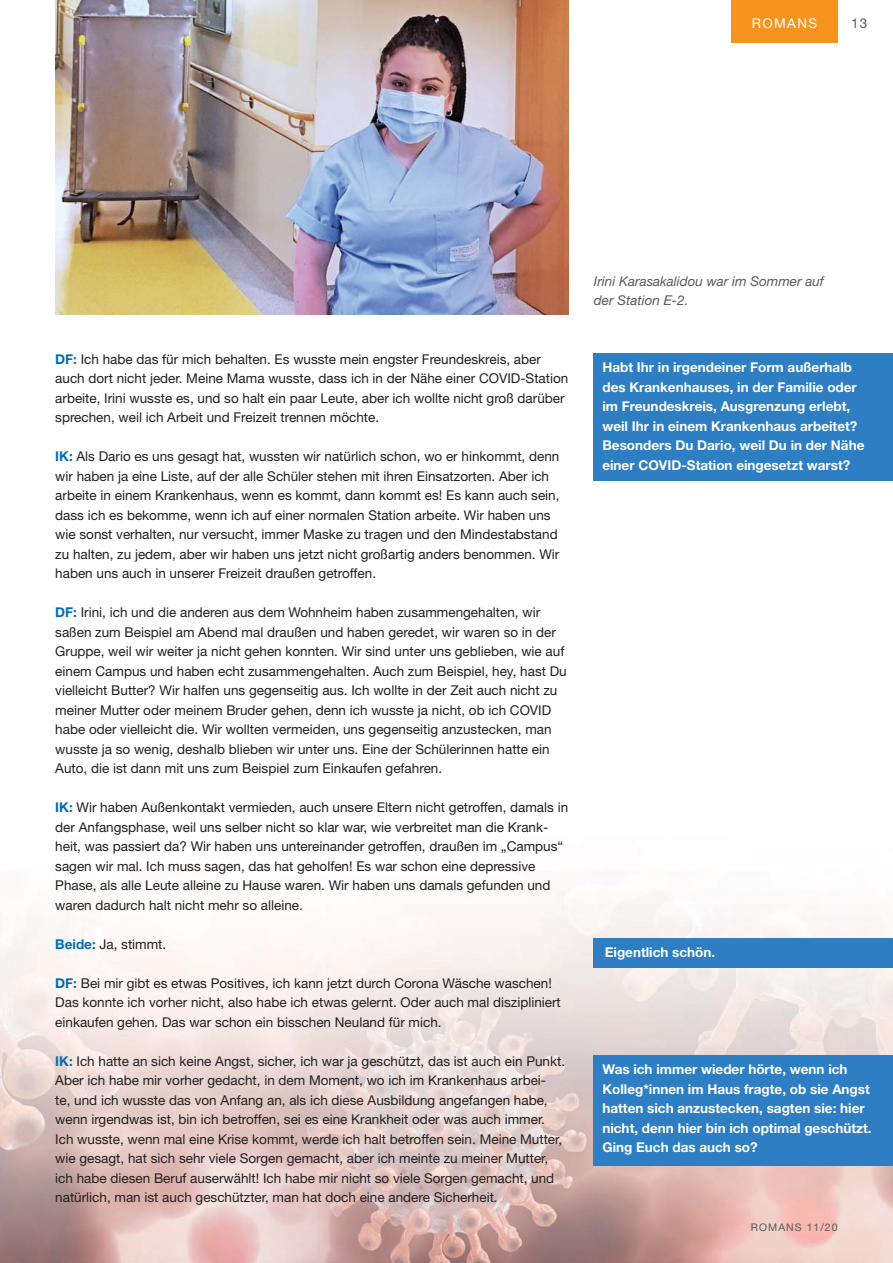
<style>
.page{position:relative;width:893px;height:1263px;background:#fff}
.page>*{position:absolute;margin:0;border:0;box-sizing:border-box;transform-origin:0 0}
.t1{font:13.5px/19.5px "Helvetica Neue";color:#231f20}
.t2{font:700 13.5px/19.5px "Helvetica Neue";color:#fff}
.t3{font:italic 13.5px/19.5px "Helvetica Neue";color:#58595b}
.t4{font:13.5px "Helvetica Neue";letter-spacing:.1em;color:#fff}
.t5{font:13.5px "Helvetica Neue";color:#58595b}
.t6{font:10.5px "Helvetica Neue";letter-spacing:.1em;color:#58595b}
.s1{font-weight:700;color:#006cb7}
</style>
<div class="page">
<img style="left:0;top:888px;width:893px;height:375px">
<img style="left:55px;top:0;width:513px;height:314px">
<div style="left:594px;top:353px;width:299px;height:128px;background:#2d7ec2"></div>
<div style="left:594px;top:938px;width:299px;height:30px;background:#2d7ec2"></div>
<div style="left:594px;top:1055px;width:299px;height:111px;background:#2d7ec2"></div>
<div style="left:731px;top:0;width:107px;height:43px;background:#f7921e"></div>
<p class="t4" style="left:752px;top:18px;width:67px">ROMANS</p>
<p class="t5" style="left:851px;top:18px;width:18px">13</p>
<p class="t1" style="left:55px;top:350px;width:515px"><span class="s1">DF:</span> Ich habe das für mich behalten. Es wusste mein engster Freundeskreis, aber auch dort nicht jeder. Meine Mama wusste, dass ich in der Nähe einer COVID-Station arbeite, Irini wusste es, und so halt ein paar Leute, aber ich wollte nicht groß darüber sprechen, weil ich Arbeit und Freizeit trennen möchte.</p>
<p class="t1" style="left:55px;top:448px;width:506px"><span class="s1">IK:</span> Als Dario es uns gesagt hat, wussten wir natürlich schon, wo er hinkommt, denn wir haben ja eine Liste, auf der alle Schüler stehen mit ihren Einsatzorten. Aber ich arbeite in einem Krankenhaus, wenn es kommt, dann kommt es! Es kann auch sein, dass ich es bekomme, wenn ich auf einer normalen Station arbeite. Wir haben uns wie sonst verhalten, nur versucht, immer Maske zu tragen und den Mindestabstand zu halten, zu jedem, aber wir haben uns jetzt nicht großartig anders benommen. Wir haben uns auch in unserer Freizeit draußen getroffen.</p>
<p class="t1" style="left:55px;top:604px;width:513px"><span class="s1">DF:</span> Irini, ich und die anderen aus dem Wohnheim haben zusammengehalten, wir saßen zum Beispiel am Abend mal draußen und haben geredet, wir waren so in der Gruppe, weil wir weiter ja nicht gehen konnten. Wir sind unter uns geblieben, wie auf einem Campus und haben echt zusammengehalten. Auch zum Beispiel, hey, hast Du vielleicht Butter? Wir halfen uns gegenseitig aus. Ich wollte in der Zeit auch nicht zu meiner Mutter oder meinem Bruder gehen, denn ich wusste ja nicht, ob ich COVID habe oder vielleicht die. Wir wollten vermeiden, uns gegenseitig anzustecken, man wusste ja so wenig, deshalb blieben wir unter uns. Eine der Schülerinnen hatte ein Auto, die ist dann mit uns zum Beispiel zum Einkaufen gefahren.</p>
<p class="t1" style="left:55px;top:799px;width:514px"><span class="s1">IK:</span> Wir haben Außenkontakt vermieden, auch unsere Eltern nicht getroffen, damals in der Anfangsphase, weil uns selber nicht so klar war, wie verbreitet man die Krank&shy;heit, was passiert da? Wir haben uns untereinander getroffen, draußen im „Campus“ sagen wir mal. Ich muss sagen, das hat geholfen! Es war schon eine depressive Phase, als alle Leute alleine zu Hause waren. Wir haben uns damals gefunden und waren dadurch halt nicht mehr so alleine.</p>
<p class="t1" style="left:55px;top:935px;width:113px"><span class="s1">Beide:</span> Ja, stimmt.</p>
<p class="t1" style="left:55px;top:974px;width:507px"><span class="s1">DF:</span> Bei mir gibt es etwas Positives, ich kann jetzt durch Corona Wäsche waschen!<br>Das konnte ich vorher nicht, also habe ich etwas gelernt. Oder auch mal diszipliniert einkaufen gehen. Das war schon ein bisschen Neuland für mich.</p>
<p class="t1" style="left:55px;top:1052px;width:511px"><span class="s1">IK:</span> Ich hatte an sich keine Angst, sicher, ich war ja geschützt, das ist auch ein Punkt.<br>Aber ich habe mir vorher gedacht, in dem Moment, wo ich im Krankenhaus arbei-<br>te, und ich wusste das von Anfang an, als ich diese Ausbildung angefangen habe, wenn irgendwas ist, bin ich betroffen, sei es eine Krankheit oder was auch immer.<br>Ich wusste, wenn mal eine Krise kommt, werde ich halt betroffen sein. Meine Mutter, wie gesagt, hat sich sehr viele Sorgen gemacht, aber ich meinte zu meiner Mutter, ich habe diesen Beruf auserwählt! Ich habe mir nicht so viele Sorgen gemacht, und natürlich, man ist auch geschützter, man hat doch eine andere Sicherheit.</p>
<p class="t3" style="left:594px;top:272px;width:232px">Irini Karasakalidou war im Sommer auf der Station E-2.</p>
<p class="t2" style="left:602px;top:359px;width:263px">Habt Ihr in irgendeiner Form außerhalb des Krankenhauses, in der Familie oder im Freundeskreis, Ausgrenzung erlebt, weil Ihr in einem Krankenhaus arbeitet?<br>Besonders Du Dario, weil Du in der Nähe einer COVID-Station eingesetzt warst?</p>
<p class="t2" style="left:605px;top:944px;width:112px">Eigentlich schön.</p>
<p class="t2" style="left:602px;top:1061px;width:271px">Was ich immer wieder hörte, wenn ich Kolleg*innen im Haus fragte, ob sie Angst hatten sich anzustecken, sagten sie: hier nicht, denn hier bin ich optimal geschützt.<br>Ging Euch das auch so?</p>
<p class="t6" style="left:751px;top:1223px;width:88px">ROMANS 11/20</p>
</div>
